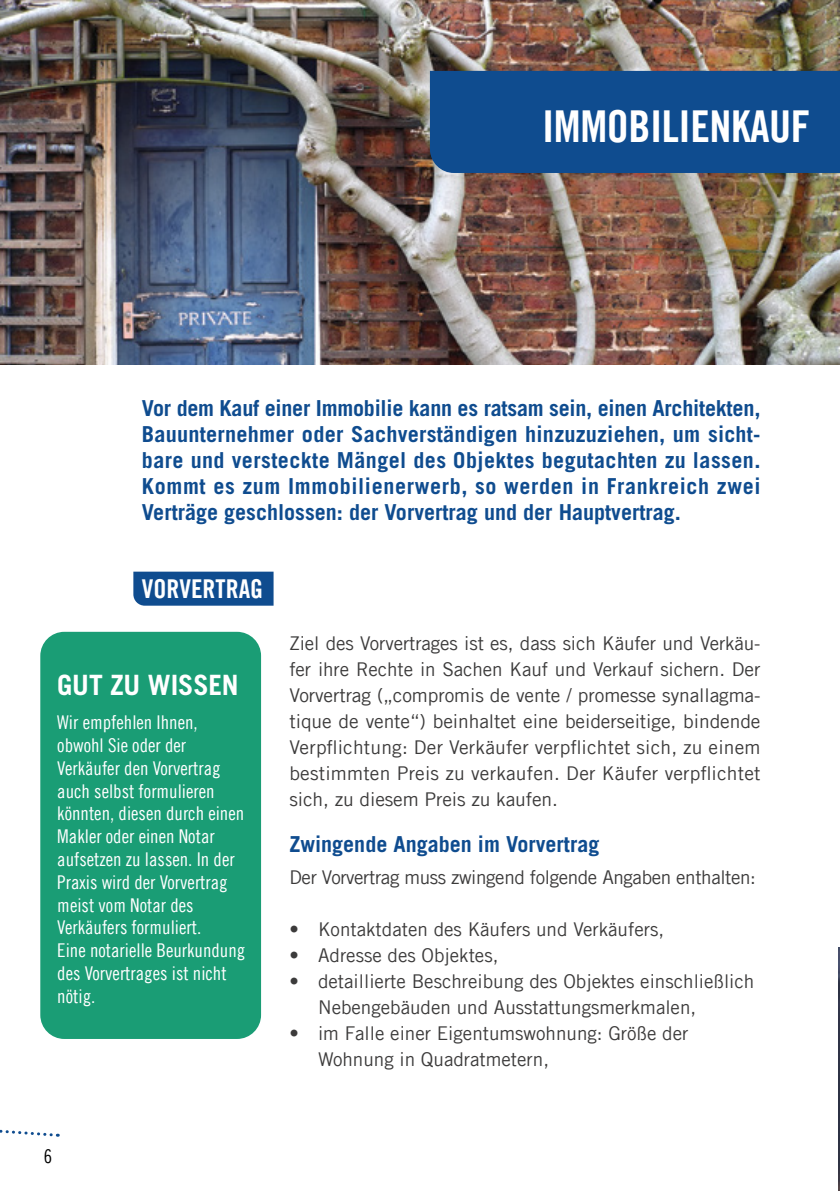
<style>
.page{position:relative;width:840px;height:1191px;background:#fff}
.page>*{position:absolute;margin:0;border:0;box-sizing:border-box;transform-origin:0 0}
.t1{font:44px "Trade Gothic LT Com Bd Cn 20";letter-spacing:-.01em;color:#fff}
.t2{font:700 28px "Trade Gothic LT Com";letter-spacing:-.005em;color:#fff}
.t3{font:26px "Trade Gothic LT Com Bd Cn 20";color:#fff}
.Petit_titre{font:700 22px/26px "Trade Gothic LT Com";color:#0f4c8f;text-align:justify}
.TEXTE{font:19px/26px "Trade Gothic LT Com";color:#3c3b3b}
.t4{font:19px/22.8px "Trade Gothic LT Com Cn 18";color:#fff}
.TEXTE-2{font:19px "Trade Gothic LT Com";letter-spacing:-.02em;color:#3c3b3b}
.t5{font:19px "Trade Gothic LT Com Cn 18";color:#000}
</style>
<div class="page">
<div style="left:133px;top:571px;width:140px;height:34px;background:#0f4c8f"></div>
<div style="left:40px;top:632px;width:221px;height:407px;background:#1a9d75;border-radius:24px"></div>
<img style="left:838px;top:947px;width:1px;height:244px">
<svg style="left:0;top:1129px;width:58px;height:8px"></svg>
<img style="left:0;top:0;width:839px;height:364px">
<div style="left:429px;top:71px;width:410px;height:102px;background:#0f4c8f"></div>
<p class="t1" style="left:542px;top:99px;width:270px">IMMOBILIENKAUF</p>
<p class="Petit_titre" style="left:142px;top:395px;width:619px">Vor dem Kauf einer Immobilie kann es ratsam sein, einen Architekten, Bauunternehmer oder Sachverständigen hinzuzuziehen, um sicht&shy;bare und versteckte Mängel des Objektes begutachten zu lassen.<br>Kommt es zum Immobilienerwerb, so werden in Frankreich zwei Verträge geschlossen: der Vorvertrag und der Hauptvertrag.</p>
<p class="t3" style="left:142px;top:573px;width:123px">VORVERTRAG</p>
<h2 class="t2" style="left:57px;top:668px;width:183px">GUT ZU WISSEN</h2>
<p class="t4" style="left:57px;top:711px;width:189px">Wir empfehlen Ihnen, obwohl Sie oder der<br>Verkäufer den Vorvertrag auch selbst formulieren könnten, diesen durch einen<br>Makler oder einen Notar aufsetzen zu lassen. In der<br>Praxis wird der Vorvertrag meist vom Notar des<br>Verkäufers formuliert.<br>Eine notarielle Beurkundung des Vorvertrages ist nicht nötig.</p>
<p class="TEXTE" style="left:289px;top:630px;width:472px;text-align:justify">Ziel des Vorvertrages ist es, dass sich Käufer und Verkäu&shy;fer ihre Rechte in Sachen Kauf und Verkauf sichern. Der Vorvertrag („compromis de vente / promesse synallagma&shy;tique de vente“) beinhaltet eine beiderseitige, bindende Verpflichtung: Der Verkäufer verpflichtet sich, zu einem bestimmten Preis zu verkaufen. Der Käufer verpflichtet sich, zu diesem Preis zu kaufen.</p>
<p class="Petit_titre" style="left:289px;top:831px;width:311px">Zwingende Angaben im Vorvertrag</p>
<p class="TEXTE-2" style="left:289px;top:866px;width:468px">Der Vorvertrag muss zwingend folgende Angaben enthalten:</p>
<p class="TEXTE" style="left:289px;top:916px;width:376px">• Kontaktdaten des Käufers und Verkäufers,</p>
<p class="TEXTE" style="left:289px;top:942px;width:210px">• Adresse des Objektes,</p>
<p class="TEXTE" style="left:318px;top:968px;width:437px;text-indent:-29px">• detaillierte Beschreibung des Objektes einschließlich<br>Nebengebäuden und Ausstattungsmerkmalen,</p>
<p class="TEXTE" style="left:318px;top:1020px;width:371px;text-indent:-29px">• im Falle einer Eigentumswohnung: Größe der<br>Wohnung in Quadratmetern,</p>
<p class="t5" style="left:44px;top:1144px;width:10px">6</p>
</div>
